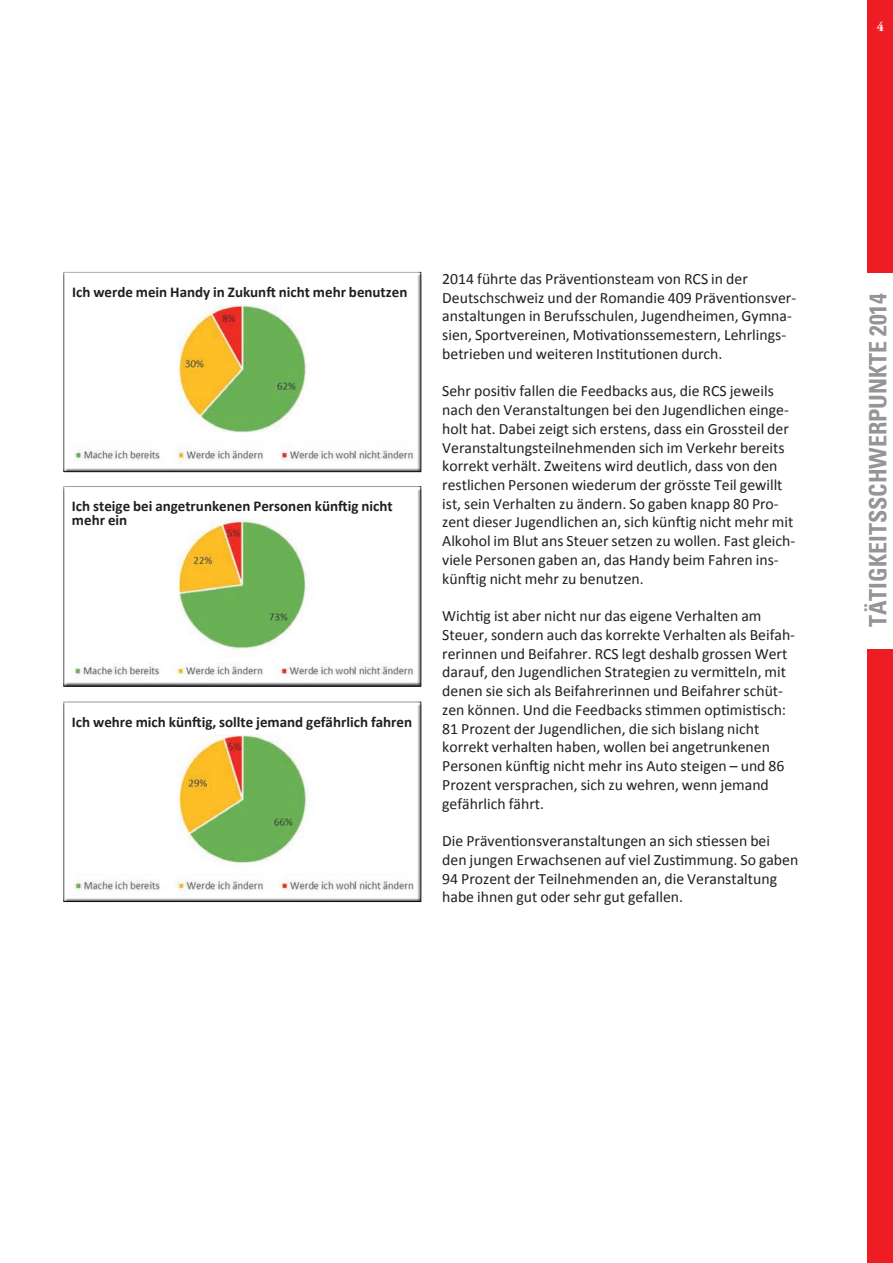
<style>
.page{position:relative;width:893px;height:1263px;background:#fff}
.page>*{position:absolute;margin:0;border:0;box-sizing:border-box;transform-origin:0 0}
.t1{font:700 condensed 24px "Univers";color:#939598}
.t2{font:15.75px/18.8px "Calibri";color:#231f20}
.t3{font:700 15px/13.5px "Calibri";color:#231f20}
.t4{font:13.5px "Calibri";color:#fff}
</style>
<div class="page">
<div style="left:867px;top:0;width:26px;height:272px;background:#ee1d23"></div>
<div style="left:867px;top:650px;width:26px;height:613px;background:#ee1d23"></div>
<div style="left:62px;top:271px;width:362px;height:203px;background:#231f20;opacity:.75"></div>
<div style="left:62px;top:486px;width:362px;height:202px;background:#231f20;opacity:.75"></div>
<div style="left:62px;top:701px;width:362px;height:203px;background:#231f20;opacity:.75"></div>
<p class="t4" style="left:877px;top:19px;width:8px">4</p>
<p class="t3" style="left:72px;top:284px;width:337px">Ich werde mein Handy in Zukunft nicht mehr benutzen</p>
<p class="t3" style="left:72px;top:499px;width:322px">Ich steige bei angetrunkenen Personen künftig nicht mehr ein</p>
<p class="t3" style="left:72px;top:714px;width:342px">Ich wehre mich künftig, sollte jemand gefährlich fahren</p>
<p class="t2" style="left:442px;top:268px;width:355px">2014 führte das Präventionsteam von RCS in der Deutschschweiz und der Romandie 409 Präventionsver&shy;anstaltungen in Berufsschulen, Jugendheimen, Gymna&shy;sien, Sportvereinen, Motivationssemestern, Lehrlings&shy;betrieben und weiteren Institutionen durch.</p>
<p class="t2" style="left:442px;top:381px;width:354px">Sehr positiv fallen die Feedbacks aus, die RCS jeweils nach den Veranstaltungen bei den Jugendlichen einge&shy;holt hat. Dabei zeigt sich erstens, dass ein Grossteil der Veranstaltungsteilnehmenden sich im Verkehr bereits korrekt verhält. Zweitens wird deutlich, dass von den restlichen Personen wiederum der grösste Teil gewillt ist, sein Verhalten zu ändern. So gaben knapp 80 Pro&shy;zent dieser Jugendlichen an, sich künftig nicht mehr mit Alkohol im Blut ans Steuer setzen zu wollen. Fast gleich&shy;viele Personen gaben an, das Handy beim Fahren ins&shy;künftig nicht mehr zu benutzen.</p>
<p class="t2" style="left:442px;top:606px;width:354px">Wichtig ist aber nicht nur das eigene Verhalten am Steuer, sondern auch das korrekte Verhalten als Beifah&shy;rerinnen und Beifahrer. RCS legt deshalb grossen Wert darauf, den Jugendlichen Strategien zu vermitteln, mit denen sie sich als Beifahrerinnen und Beifahrer schüt&shy;zen können. Und die Feedbacks stimmen optimistisch:<br>81 Prozent der Jugendlichen, die sich bislang nicht korrekt verhalten haben, wollen bei angetrunkenen Personen künftig nicht mehr ins Auto steigen – und 86<br>Prozent versprachen, sich zu wehren, wenn jemand gefährlich fährt.</p>
<p class="t2" style="left:442px;top:831px;width:358px">Die Präventionsveranstaltungen an sich stiessen bei den jungen Erwachsenen auf viel Zustimmung. So gaben 94 Prozent der Teilnehmenden an, die Veranstaltung habe ihnen gut oder sehr gut gefallen.</p>
<h1 class="t1" style="left:863px;top:627px;width:335px;rotate:-90deg">tätigkeitsschwerpunkte 2014</h1>
</div>
